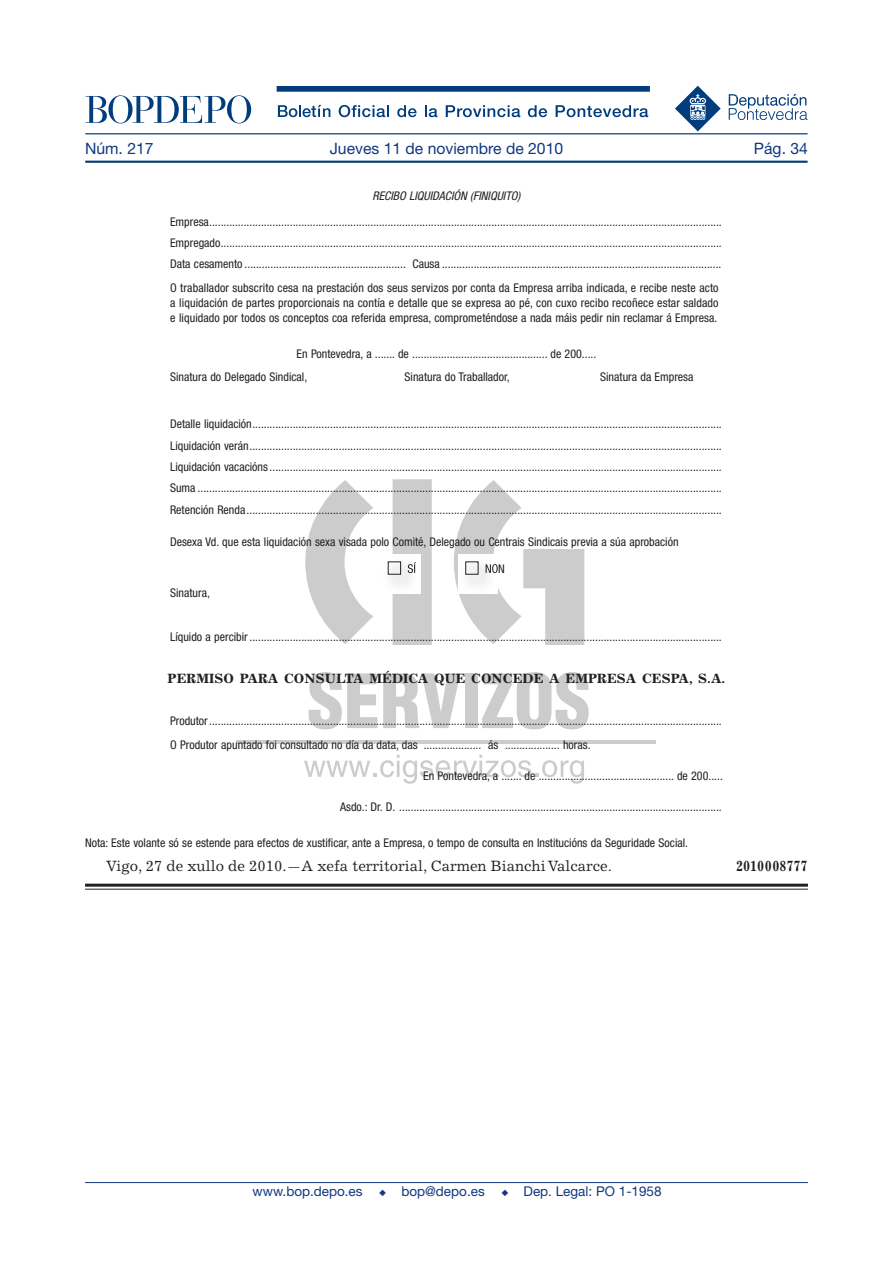
<style>
.page{position:relative;width:893px;height:1263px;background:#fff}
.page>*{position:absolute;margin:0;border:0;box-sizing:border-box;transform-origin:0 0}
.t1{font:15.75px "Helvetica Neue LT Std";color:#113880}
.t2{font:15px "Excelsior LT Std";color:#231f20}
.t3{font:700 15px "Excelsior LT Std";color:#231f20;scale:.85 1}
.t4{font:700 13.5px "Excelsior LT Std";letter-spacing:.005em;color:#231f20}
.t5{font:13.5px "Helvetica Neue LT Std";color:#113880}
.t6{font:condensed 12px/21.3px "Helvetica Neue LT Std";color:#231f20;text-align:justify}
.t7{font:italic condensed 12px "Helvetica Neue LT Std";color:#231f20}
</style>
<div class="page">
<svg style="left:305px;top:479px;width:279px;height:166px"></svg>
<hr style="left:236px;top:740px;width:420px;height:4px;background:#ccc">
<svg style="left:304px;top:755px;width:280px;height:29px"></svg>
<svg style="left:309px;top:672px;width:68px;height:57px"></svg>
<svg style="left:383px;top:673px;width:77px;height:55px"></svg>
<div style="left:465px;top:673px;width:13px;height:55px;background:#ccc"></div>
<svg style="left:482px;top:672px;width:107px;height:57px"></svg>
<hr style="left:85px;top:884px;width:723px;height:3px;background:#231f20">
<hr style="left:85px;top:889px;width:723px;height:1px;background:#231f20">
<img style="left:381px;top:555px;width:39px;height:39px">
<svg style="left:408px;top:562px;width:8px;height:11px"></svg>
<div style="left:388px;top:562px;width:13px;height:12px;border:1px solid #231f20"></div>
<img style="left:459px;top:555px;width:39px;height:39px">
<svg style="left:486px;top:564px;width:12px;height:9px"></svg>
<hr style="left:85px;top:1182px;width:723px;height:1px;background:#113880">
<svg style="left:278px;top:105px;width:52px;height:12px"></svg>
<svg style="left:339px;top:105px;width:50px;height:12px"></svg>
<svg style="left:397px;top:105px;width:20px;height:12px"></svg>
<svg style="left:425px;top:105px;width:13px;height:12px"></svg>
<svg style="left:446px;top:105px;width:74px;height:12px"></svg>
<svg style="left:528px;top:105px;width:19px;height:12px"></svg>
<svg style="left:556px;top:105px;width:92px;height:12px"></svg>
<hr style="left:85px;top:133px;width:722px;height:1px;background:#013d7d">
<svg style="left:86px;top:95px;width:165px;height:28px"></svg>
<hr style="left:85px;top:161px;width:722px;height:2px;background:#013d7d">
<svg style="left:675px;top:86px;width:46px;height:45px"></svg>
<svg style="left:729px;top:94px;width:78px;height:26px"></svg>
<div style="left:277px;top:86px;width:373px;height:6px;background:#013d7d"></div>
<h1 class="t1" style="left:85px;top:143px;width:70px">Núm. 217</h1>
<h1 class="t1" style="left:330px;top:143px;width:235px">Jueves 11 de noviembre de 2010</h1>
<h1 class="t1" style="left:754px;top:143px;width:55px">Pág. 34</h1>
<p class="t7" style="left:372px;top:191px;width:150px">RECIBO LIQUIDACIÓN (FINIQUITO)</p>
<p class="t6" style="left:170px;top:212px;width:553px">Empresa..................................................................................................................................................................................<br>Empregado..............................................................................................................................................................................<br>Data cesamento ........................................................ Causa .................................................................................................</p>
<p class="t6" style="left:170px;top:281px;width:550px;line-height:15px">O traballador subscrito cesa na prestación dos seus servizos por conta da Empresa arriba indicada, e recibe neste acto a liquidación de partes proporcionais na contía e detalle que se expresa ao pé, con cuxo recibo recoñece estar saldado e liquidado por todos os conceptos coa referida empresa, comprometéndose a nada máis pedir nin reclamar á Empresa.</p>
<p class="t6" style="left:170px;top:342px;width:428px;line-height:23.9px;text-indent:127px">En Pontevedra, a ....... de ............................................... de 200.....<br>Sinatura do Delegado Sindical,</p>
<p class="t6" style="left:405px;top:367px;width:107px">Sinatura do Traballador,</p>
<p class="t6" style="left:600px;top:367px;width:95px">Sinatura da Empresa</p>
<p class="t6" style="left:170px;top:414px;width:553px">Detalle liquidación...................................................................................................................................................................<br>Liquidación verán....................................................................................................................................................................<br>Liquidación vacacións .............................................................................................................................................................<br>Suma ......................................................................................................................................................................................<br>Retención Renda.....................................................................................................................................................................</p>
<p class="t6" style="left:170px;top:532px;width:510px">Desexa Vd. que esta liquidación sexa visada polo Comité, Delegado ou Centrais Sindicais previa a súa aprobación</p>
<p class="t6" style="left:170px;top:583px;width:41px">Sinatura,</p>
<p class="t6" style="left:170px;top:627px;width:553px">Líquido a percibir ....................................................................................................................................................................</p>
<p class="t4" style="left:168px;top:673px;width:559px">PERMISO PARA CONSULTA MÉDICA QUE CONCEDE A EMPRESA CESPA, S.A.</p>
<p class="t6" style="left:170px;top:709px;width:553px;line-height:24.3px">Produtor..................................................................................................................................................................................<br>O Produtor apuntado foi consultado no día da data, das .................... ás ................... horas.</p>
<p class="t6" style="left:423px;top:766px;width:301px">En Pontevedra, a ....... de ............................................... de 200.....</p>
<p class="t6" style="left:340px;top:797px;width:383px">Asdo.: Dr. D. ................................................................................................................</p>
<p class="t6" style="left:85px;top:833px;width:605px">Nota: Este volante só se estende para efectos de xustificar, ante a Empresa, o tempo de consulta en Institucións da Seguridade Social.</p>
<p class="t2" style="left:106px;top:860px;width:507px">Vigo, 27 de xullo de 2010.—A xefa territorial, Carmen Bianchi Valcarce.</p>
<p class="t3" style="left:736px;top:860px;width:86px">2010008777</p>
<p class="t5" style="left:253px;top:1186px;width:410px">www.bop.depo.es ◆ bop@depo.es ◆ Dep. Legal: PO 1-1958</p>
</div>
